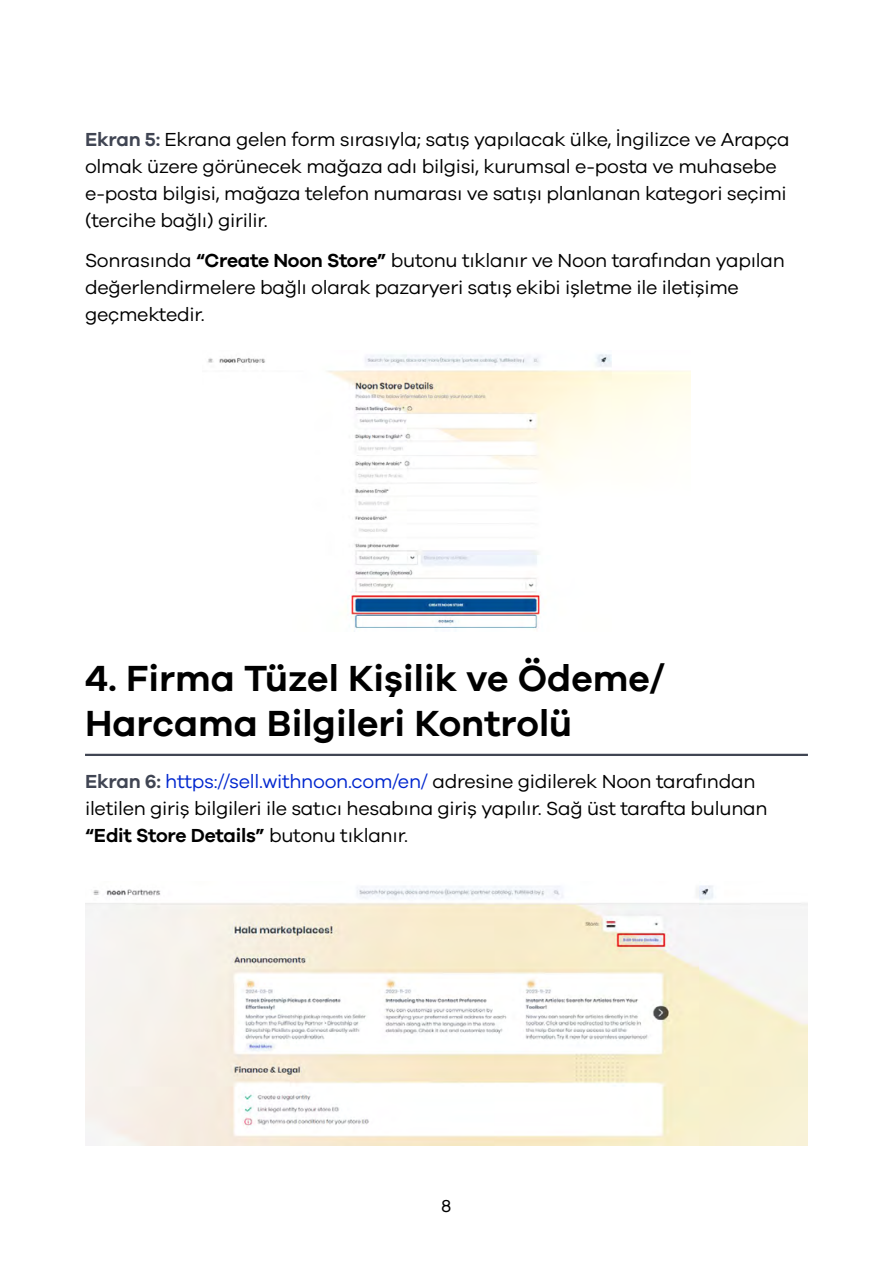
<style>
.page{position:relative;width:893px;height:1263px;background:#fff}
.page>*{position:absolute;margin:0;border:0;box-sizing:border-box;transform-origin:0 0}
.t1{font:600 37.5px/45px "Galano Grotesque W05";color:#000}
.t2{font:19.5px/27px "Galano Grotesque W05";letter-spacing:-.015em;color:#000}
.t3{font:18px "Mont";color:#000}
.s1{font-weight:600;color:#404553}
.s2{font-weight:600}
.s3{color:#0026cf}
</style>
<div class="page">
<img style="left:208px;top:354px;width:483px;height:277px">
<hr style="left:85px;top:754px;width:723px;height:2px;background:#404553">
<img style="left:85px;top:885px;width:723px;height:260px">
<p class="t2" style="left:85px;top:125px;width:706px"><span class="s1">Ekran 5:</span> Ekrana gelen form sırasıyla; satış yapılacak ülke, İngilizce ve Arapça olmak üzere görünecek mağaza adı bilgisi, kurumsal e-posta ve muhasebe e-posta bilgisi, mağaza telefon numarası ve satışı planlanan kategori seçimi (tercihe bağlı) girilir.</p>
<p class="t2" style="left:85px;top:246px;width:701px">Sonrasında <span class="s2">“Create Noon Store”</span> butonu tıklanır ve Noon tarafından yapılan değerlendirmelere bağlı olarak pazaryeri satış ekibi işletme ile iletişime geçmektedir.</p>
<h1 class="t1" style="left:85px;top:655px;width:581px">4. Firma Tüzel Kişilik ve Ödeme/<br>Harcama Bilgileri Kontrolü</h1>
<p class="t2" style="left:85px;top:767px;width:684px"><span class="s1">Ekran 6:</span> <span class="s3">https://sell.withnoon.com/en/</span> adresine gidilerek Noon tarafından iletilen giriş bilgileri ile satıcı hesabına giriş yapılır. Sağ üst tarafta bulunan <span class="s2">“Edit Store Details”</span> butonu tıklanır.</p>
<p class="t3" style="left:441px;top:1194px;width:12px">8</p>
</div>
